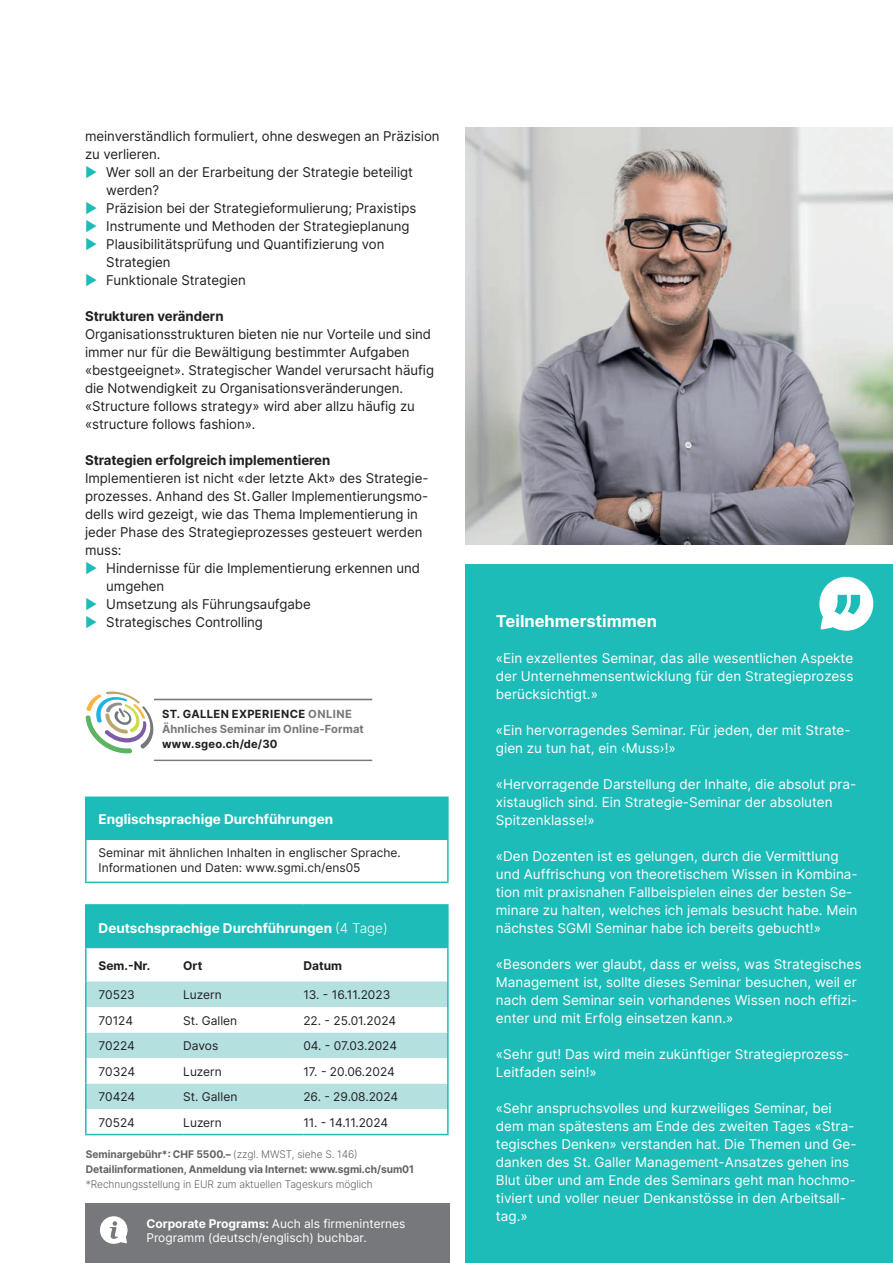
<style>
.page{position:relative;width:893px;height:1263px;background:#fff}
.page>*{position:absolute;margin:0;border:0;box-sizing:border-box;transform-origin:0 0}
.t1{font:700 16.5px "Inter";color:#fff}
.t2{font:13.5px/18px "Inter";color:#fff}
.t3{font:13.5px/18px "Inter";letter-spacing:-.005em;color:#231f20}
.t4{font:700 13.5px "Inter";color:#fff}
.t5{font:700 13.5px "Inter";letter-spacing:-.005em;color:#231f20}
.t6{font:12px/14.4px "Inter";color:#231f20}
.t7{font:12px/14.4px "Inter";color:#fff}
.t8{font:700 12px "Inter";color:#231f20}
.t9{font:700 11.25px/14.5px "Inter";letter-spacing:.01em;color:#76787b}
.t10{font:700 11.25px "Inter";letter-spacing:.025em;color:#231f20}
.t11{font:700 10.5px/15px "Inter";letter-spacing:-.005em;color:#636366}
.t12{font:300 10.5px "Inter";letter-spacing:-.005em;color:#636366}
.s1{color:#1dbcb8}
.s2{color:#231f20}
.s3{font-weight:300}
.s4{font-weight:700}
</style>
<div class="page">
<div style="left:85px;top:1203px;width:364px;height:60px;background:#76787b"></div>
<svg style="left:100px;top:1216px;width:28px;height:28px"></svg>
<svg style="left:86px;top:691px;width:67px;height:62px"></svg>
<hr style="left:154px;top:699px;width:218px;height:1px;background:#76787b">
<hr style="left:154px;top:760px;width:218px;height:1px;background:#76787b">
<img style="left:466px;top:128px;width:427px;height:416px">
<div style="left:466px;top:564px;width:427px;height:699px;background:#1dbcb8"></div>
<svg style="left:819px;top:576px;width:55px;height:55px"></svg>
<div style="left:86px;top:905px;width:362px;height:42px;background:#1dbcb8"></div>
<div style="left:87px;top:981px;width:360px;height:26px;background:#b4e0df"></div>
<svg style="left:87px;top:1032px;width:360px;height:102px"></svg>
<hr style="left:85px;top:948px;width:2px;height:33px;background:#1dbcb8">
<hr style="left:447px;top:948px;width:2px;height:33px;background:#1dbcb8">
<hr style="left:85px;top:981px;width:2px;height:26px;background:#1dbcb8">
<hr style="left:447px;top:981px;width:2px;height:26px;background:#1dbcb8">
<hr style="left:85px;top:1007px;width:2px;height:25px;background:#1dbcb8">
<hr style="left:447px;top:1007px;width:2px;height:25px;background:#1dbcb8">
<hr style="left:85px;top:1032px;width:2px;height:26px;background:#1dbcb8">
<hr style="left:447px;top:1032px;width:2px;height:26px;background:#1dbcb8">
<hr style="left:85px;top:1058px;width:2px;height:25px;background:#1dbcb8">
<hr style="left:447px;top:1058px;width:2px;height:25px;background:#1dbcb8">
<hr style="left:85px;top:1083px;width:2px;height:26px;background:#1dbcb8">
<hr style="left:447px;top:1083px;width:2px;height:26px;background:#1dbcb8">
<hr style="left:85px;top:1109px;width:2px;height:25px;background:#1dbcb8">
<hr style="left:447px;top:1109px;width:2px;height:25px;background:#1dbcb8">
<hr style="left:85px;top:1134px;width:98px;height:1px;background:#1dbcb8">
<hr style="left:183px;top:1134px;width:120px;height:1px;background:#1dbcb8">
<hr style="left:303px;top:1134px;width:146px;height:1px;background:#1dbcb8">
<hr style="left:85px;top:904px;width:98px;height:2px;background:#1dbcb8">
<hr style="left:85px;top:906px;width:2px;height:41px;background:#1dbcb8">
<hr style="left:183px;top:904px;width:120px;height:2px;background:#1dbcb8">
<hr style="left:303px;top:904px;width:146px;height:2px;background:#1dbcb8">
<hr style="left:447px;top:906px;width:2px;height:41px;background:#1dbcb8">
<hr style="left:85px;top:947px;width:98px;height:1px;background:#1dbcb8">
<hr style="left:183px;top:947px;width:120px;height:1px;background:#1dbcb8">
<hr style="left:303px;top:947px;width:146px;height:1px;background:#1dbcb8">
<div style="left:86px;top:797px;width:362px;height:43px;background:#1dbcb8"></div>
<hr style="left:85px;top:796px;width:364px;height:2px;background:#1dbcb8">
<hr style="left:85px;top:798px;width:2px;height:42px;background:#1dbcb8">
<hr style="left:447px;top:798px;width:2px;height:42px;background:#1dbcb8">
<hr style="left:85px;top:840px;width:2px;height:41px;background:#1dbcb8">
<hr style="left:447px;top:840px;width:2px;height:41px;background:#1dbcb8">
<hr style="left:85px;top:881px;width:364px;height:2px;background:#1dbcb8">
<p class="t3" style="left:85px;top:127px;width:356px">meinverständlich formuliert, ohne deswegen an Präzision</p>
<p class="t3" style="left:85px;top:145px;width:77px">zu verlieren.</p>
<p class="t3" style="left:85px;top:163px;width:329px"><span class="s1">▶</span> Wer soll an der Erarbeitung der Strategie beteiligt</p>
<p class="t3" style="left:106px;top:181px;width:55px">werden?</p>
<p class="t3" style="left:85px;top:199px;width:333px"><span class="s1">▶</span> Präzision bei der Strategieformulierung; Praxistips</p>
<p class="t3" style="left:85px;top:217px;width:326px"><span class="s1">▶</span> Instrumente und Methoden der Strategieplanung</p>
<p class="t3" style="left:85px;top:235px;width:301px"><span class="s1">▶</span> Plausibilitätsprüfung und Quantifizierung von</p>
<p class="t3" style="left:106px;top:253px;width:66px">Strategien</p>
<p class="t3" style="left:85px;top:271px;width:162px"><span class="s1">▶</span> Funktionale Strategien</p>
<p class="t5" style="left:85px;top:306px;width:140px">Strukturen verändern</p>
<p class="t3" style="left:85px;top:325px;width:350px">Organisationsstrukturen bieten nie nur Vorteile und sind immer nur für die Bewältigung bestimmter Aufgaben «bestgeeignet». Strategischer Wandel verursacht häufig die Notwendigkeit zu Organisationsveränderungen. «Structure follows strategy» wird aber allzu häufig zu «structure follows fashion».</p>
<p class="t5" style="left:85px;top:450px;width:247px">Strategien erfolgreich implementieren</p>
<p class="t3" style="left:85px;top:469px;width:345px">Implementieren ist nicht «der letzte Akt» des Strategie-</p>
<p class="t3" style="left:85px;top:487px;width:345px">prozesses. Anhand des St.Galler Implementierungsmo-</p>
<p class="t3" style="left:85px;top:505px;width:334px">dells wird gezeigt, wie das Thema Implementierung in</p>
<p class="t3" style="left:85px;top:523px;width:339px">jeder Phase des Strategieprozesses gesteuert werden</p>
<p class="t3" style="left:85px;top:541px;width:38px">muss:</p>
<p class="t3" style="left:85px;top:559px;width:336px"><span class="s1">▶</span> Hindernisse für die Implementierung erkennen und</p>
<p class="t3" style="left:106px;top:577px;width:59px">umgehen</p>
<p class="t3" style="left:85px;top:595px;width:227px"><span class="s1">▶</span> Umsetzung als Führungsaufgabe</p>
<p class="t3" style="left:85px;top:613px;width:179px"><span class="s1">▶</span> Strategisches Controlling</p>
<p class="t9" style="left:162px;top:707px;width:203px"><span class="s2">ST. GALLEN EXPERIENCE</span> ONLINE<br>Ähnliches Seminar im Online-Format</p>
<p class="t10" style="left:162px;top:735px;width:117px">www.sgeo.ch/de/30</p>
<p class="t4" style="left:99px;top:809px;width:236px">Englischsprachige Durchführungen</p>
<p class="t6" style="left:99px;top:846px;width:304px">Seminar mit ähnlichen Inhalten in englischer Sprache.<br>Informationen und Daten: www.sgmi.ch/ens05</p>
<p class="t4" style="left:99px;top:918px;width:291px">Deutschsprachige Durchführungen <span class="s3">(4 Tage)</span></p>
<p class="t8" style="left:99px;top:957px;width:53px">Sem.-Nr.</p>
<p class="t8" style="left:183px;top:957px;width:21px">Ort</p>
<p class="t8" style="left:303px;top:957px;width:40px">Datum</p>
<p class="t6" style="left:99px;top:987px;width:38px">70523</p>
<p class="t6" style="left:183px;top:987px;width:40px">Luzern</p>
<p class="t6" style="left:303px;top:987px;width:89px">13. - 16.11.2023</p>
<p class="t6" style="left:99px;top:1013px;width:36px">70124</p>
<p class="t6" style="left:183px;top:1013px;width:56px">St. Gallen</p>
<p class="t6" style="left:303px;top:1013px;width:94px">22. - 25.01.2024</p>
<p class="t6" style="left:99px;top:1038px;width:38px">70224</p>
<p class="t6" style="left:183px;top:1038px;width:37px">Davos</p>
<p class="t6" style="left:303px;top:1038px;width:95px">04. - 07.03.2024</p>
<p class="t6" style="left:99px;top:1064px;width:38px">70324</p>
<p class="t6" style="left:183px;top:1064px;width:40px">Luzern</p>
<p class="t6" style="left:303px;top:1064px;width:93px">17. - 20.06.2024</p>
<p class="t6" style="left:99px;top:1089px;width:38px">70424</p>
<p class="t6" style="left:183px;top:1089px;width:56px">St. Gallen</p>
<p class="t6" style="left:303px;top:1089px;width:96px">26. - 29.08.2024</p>
<p class="t6" style="left:99px;top:1115px;width:38px">70524</p>
<p class="t6" style="left:183px;top:1115px;width:40px">Luzern</p>
<p class="t6" style="left:303px;top:1115px;width:86px">11. - 14.11.2024</p>
<p class="t11" style="left:86px;top:1146px;width:330px">Seminargebühr*: CHF 5500.– <span class="s3">(zzgl. MWST, siehe S. 146)<br></span>Detailinformationen, Anmeldung via Internet: www.sgmi.ch/sum01</p>
<p class="t12" style="left:86px;top:1176px;width:288px">*Rechnungsstellung in EUR zum aktuellen Tageskurs möglich</p>
<p class="t7" style="left:146px;top:1216px;width:261px"><span class="s4">Corporate Programs:</span> Auch als firmeninternes<br>Programm (deutsch/englisch) buchbar.</p>
<p class="t1" style="left:496px;top:609px;width:163px">Teilnehmerstimmen</p>
<p class="t2" style="left:496px;top:649px;width:359px;text-align:justify">«Ein exzellentes Seminar, das alle wesentlichen Aspekte der Unternehmensentwicklung für den Strategieprozess berücksichtigt.»</p>
<p class="t2" style="left:496px;top:721px;width:356px">«Ein hervorragendes Seminar. Für jeden, der mit Strate&shy;gien zu tun hat, ein ‹Muss›!»</p>
<p class="t2" style="left:496px;top:775px;width:362px">«Hervorragende Darstellung der Inhalte, die absolut pra&shy;xistauglich sind. Ein Strategie-Seminar der absoluten<br>Spitzenklasse!»</p>
<p class="t2" style="left:496px;top:847px;width:363px">«Den Dozenten ist es gelungen, durch die Vermittlung und Auffrischung von theoretischem Wissen in Kombina&shy;tion mit praxisnahen Fallbeispielen eines der besten Se&shy;minare zu halten, welches ich jemals besucht habe. Mein nächstes SGMI Seminar habe ich bereits gebucht!»</p>
<p class="t2" style="left:496px;top:955px;width:367px">«Besonders wer glaubt, dass er weiss, was Strategisches Management ist, sollte dieses Seminar besuchen, weil er nach dem Seminar sein vorhandenes Wissen noch effizi&shy;enter und mit Erfolg einsetzen kann.»</p>
<p class="t2" style="left:496px;top:1045px;width:355px">«Sehr gut! Das wird mein zukünftiger Strategieprozess-<br>Leitfaden sein!»</p>
<p class="t2" style="left:496px;top:1099px;width:362px">«Sehr anspruchsvolles und kurzweiliges Seminar, bei dem man spätestens am Ende des zweiten Tages «Stra&shy;tegisches Denken» verstanden hat. Die Themen und Ge&shy;danken des St. Galler Management-Ansatzes gehen ins Blut über und am Ende des Seminars geht man hochmo&shy;tiviert und voller neuer Denkanstösse in den Arbeitsall&shy;tag.»</p>
</div>
